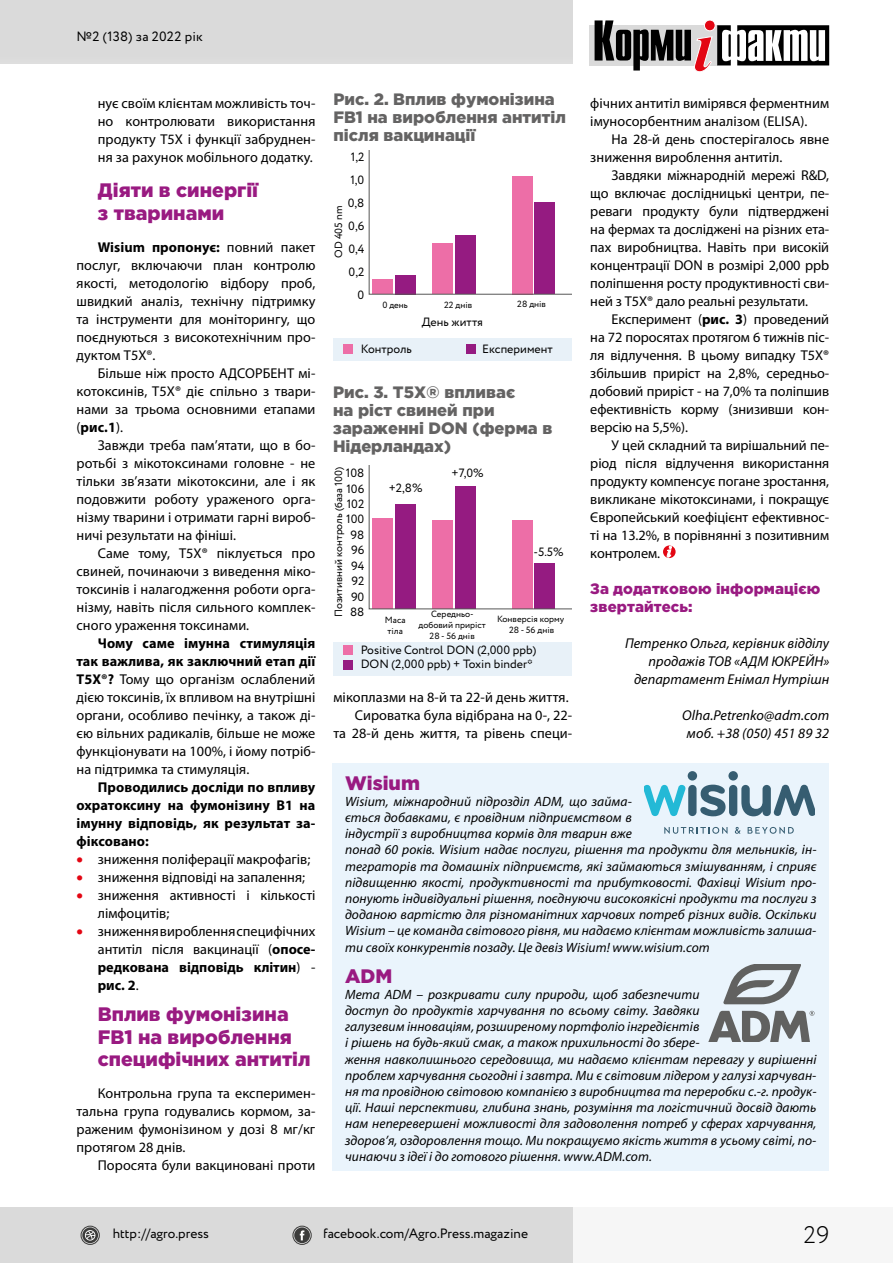
<style>
.page{position:relative;width:893px;height:1263px;background:#fff}
.page>*{position:absolute;margin:0;border:0;box-sizing:border-box;transform-origin:0 0}
.t1{font:300 24px "Circe";color:#000}
.t2{font:900 19.5px/22.5px "Gotham Pro";color:#991a81}
.t3{font:900 16.5px/18px "Gotham Pro";color:#646363}
.t4{font:900 15px/18px "Gotham Pro";letter-spacing:.005em;color:#991a81}
.t5{font:14.25px/18px "Myriad Pro";letter-spacing:.005em;color:#000;text-align:justify}
.t6{font:italic 14.25px/18px "Myriad Pro";letter-spacing:.005em;color:#000;text-align:right}
.t7{font:700 14.25px/18px "Myriad Pro";letter-spacing:.005em;color:#000;text-align:justify}
.t8{font:italic 13.5px/16.2px "Myriad Pro";letter-spacing:.005em;color:#000}
.t9{font:13.5px "Circe";color:#000}
.t10{font:12px/15.5px "Circe";color:#000;text-align:right}
.t11{font:10.5px "Circe";color:#000}
.t12{font:9px/10.8px "Circe";color:#000;text-align:center}
.s1{font-weight:700}
.s2{color:#e30613}
</style>
<div class="page">
<div style="left:561px;top:1208px;width:332px;height:55px;background:#f6f6f6"></div>
<div style="left:0;top:1208px;width:572px;height:55px;background:#dadada"></div>
<div style="left:0;top:0;width:572px;height:64px;background:#dadada"></div>
<svg style="left:590px;top:25px;width:5px;height:40px"></svg>
<svg style="left:595px;top:20px;width:136px;height:52px"></svg>
<hr style="left:728px;top:34px;width:3px;height:23px;background:#000">
<svg style="left:737px;top:25px;width:92px;height:40px"></svg>
<div style="left:293px;top:1226px;width:19px;height:19px;border:1px solid #3c3c3b;border-radius:50%"></div>
<svg style="left:294px;top:1227px;width:16px;height:16px"></svg>
<svg style="left:300px;top:1230px;width:4px;height:10px"></svg>
<div style="left:81px;top:1226px;width:19px;height:19px;border:1px solid #3c3c3b;border-radius:50%"></div>
<svg style="left:82px;top:1227px;width:16px;height:16px"></svg>
<svg style="left:85px;top:1230px;width:10px;height:10px"></svg>
<svg style="left:663px;top:545px;width:13px;height:13px"></svg>
<svg style="left:667px;top:546px;width:5px;height:11px"></svg>
<div style="left:332px;top:763px;width:497px;height:408px;background:#eaf4fc"></div>
<svg style="left:723px;top:965px;width:78px;height:39px"></svg>
<svg style="left:708px;top:1011px;width:106px;height:30px"></svg>
<div style="left:688px;top:771px;width:9px;height:9px;background:#365d71;border-radius:50%"></div>
<div style="left:728px;top:771px;width:10px;height:9px;background:#365d71;border-radius:50%"></div>
<svg style="left:645px;top:785px;width:170px;height:31px"></svg>
<svg style="left:664px;top:827px;width:63px;height:7px"></svg>
<svg style="left:735px;top:827px;width:6px;height:7px"></svg>
<svg style="left:748px;top:827px;width:46px;height:7px"></svg>
<div style="left:333px;top:338px;width:239px;height:23px;background:#e8f1f8"></div>
<div style="left:343px;top:344px;width:9px;height:10px;background:#ed6ea7"></div>
<div style="left:466px;top:344px;width:9px;height:10px;background:#951b81"></div>
<svg style="left:369px;top:151px;width:203px;height:144px"></svg>
<div style="left:333px;top:642px;width:239px;height:33px;background:#e8f1f8"></div>
<div style="left:343px;top:645px;width:9px;height:10px;background:#ed6ea7"></div>
<div style="left:343px;top:660px;width:9px;height:10px;background:#951b81"></div>
<svg style="left:369px;top:466px;width:203px;height:143px"></svg>
<p class="t9" style="left:77px;top:28px;width:128px">№2 (138) за 2022 рік</p>
<p class="t5" style="left:98px;top:94px;width:219px">нує своїм клієнтам можливість точ&shy;но контролювати використання продукту Т5Х і функції забруднен&shy;ня за рахунок мобільного додатку.</p>
<h2 class="t2" style="left:98px;top:179px;width:162px">Діяти в синергії з тваринами</h2>
<p class="t5" style="left:77px;top:238px;width:240px;text-indent:21px"><span class="s1">Wisium пропонує:</span> повний пакет послуг, включаючи план контролю якості, методологію відбору проб, швидкий аналіз, технічну підтримку та інструменти для моніторингу, що поєднуються з високотехнічним про&shy;дуктом Т5Х®.</p>
<p class="t5" style="left:77px;top:364px;width:240px;text-indent:21px">Більше ніж просто АДСОРБЕНТ мі&shy;котоксинів, T5X® діє спільно з твари&shy;нами за трьома основними етапами (<span class="s1">рис.1</span>).</p>
<p class="t5" style="left:77px;top:436px;width:240px;text-indent:21px">Завжди треба пам’ятати, що в бо&shy;ротьбі з мікотоксинами головне - не тільки зв’язати мікотоксини, але і як подовжити роботу ураженого орга&shy;нізму тварини і отримати гарні вироб&shy;ничі результати на фініші.</p>
<p class="t5" style="left:77px;top:544px;width:240px;text-indent:21px">Саме тому, Т5Х® піклується про свиней, починаючи з виведення міко&shy;токсинів і налагодження роботи орга&shy;нізму, навіть після сильного комплек&shy;сного ураження токсинами.</p>
<p class="t5" style="left:77px;top:634px;width:240px;text-indent:21px"><span class="s1">Чому саме імунна стимуляція так важлива, як заключний етап дії Т5Х®?</span> Тому що організм ослаблений дією токсинів, їх впливом на внутрішні органи, особливо печінку, а також ді&shy;єю вільних радикалів, більше не може функціонувати на 100%, і йому потріб&shy;на підтримка та стимуляція.</p>
<p class="t7" style="left:77px;top:778px;width:240px;text-indent:21px">Проводились досліди по впливу охратоксину на фумонізину В1 на імунну відповідь, як результат за&shy;фіксовано:</p>
<p class="t5" style="left:77px;top:850px;width:235px"><span class="s2">•</span> зниження поліферації макрофагів;</p>
<p class="t5" style="left:77px;top:868px;width:230px"><span class="s2">•</span> зниження відповіді на запалення;</p>
<p class="t5" style="left:98px;top:886px;width:219px;text-indent:-21px"><span class="s2">•</span> зниження активності і кількості лімфоцитів;</p>
<p class="t5" style="left:98px;top:922px;width:219px;text-indent:-21px"><span class="s2">•</span> зниження вироблення специфічних антитіл після вакцинації (<span class="s1">опосе&shy;редкована відповідь клітин</span>) - <span class="s1">рис. 2</span>.</p>
<h2 class="t2" style="left:98px;top:1002px;width:214px">Вплив фумонізина<br>FB1 на вироблення специфічних антитіл</h2>
<p class="t5" style="left:77px;top:1084px;width:240px;text-indent:21px">Контрольна група та експеримен&shy;тальна група годувались кормом, за&shy;раженим фумонізином у дозі 8 мг/кг протягом 28 днів.</p>
<p class="t5" style="left:98px;top:1156px;width:219px">Поросята були вакциновані проти</p>
<p class="t3" style="left:333px;top:90px;width:234px">Рис. 2. Вплив фумонізина<br>FB1 на вироблення антитіл після вакцинації</p>
<p class="t10" style="left:348px;top:146px;width:18px;line-height:23px">1,2<br>1,0<br>0,8<br>0,6<br>0,4<br>0,2<br>0</p>
<p class="t12" style="left:444px;top:300px;width:30px">22 днів</p>
<p class="t12" style="left:517px;top:299px;width:30px">28 днів</p>
<p class="t10" style="left:361px;top:341px;width:52px">Контроль</p>
<p class="t10" style="left:482px;top:341px;width:72px">Експеримент</p>
<p class="t11" style="left:332px;top:258px;width:54px;rotate:-90deg">OD 405 nm</p>
<p class="t12" style="left:382px;top:300px;width:27px">0 день</p>
<p class="t10" style="left:422px;top:314px;width:63px">День життя</p>
<p class="t3" style="left:333px;top:382px;width:221px">Рис. 3. Т5Х® впливає<br>на ріст свиней при зараженні DON (ферма в<br>Нідерландах)</p>
<p class="t10" style="left:346px;top:466px;width:20px;text-align:center">108<br>106<br>102<br>100<br>98<br>96<br>94<br>92<br>90<br>88</p>
<p class="t11" style="left:332px;top:617px;width:152px;rotate:-90deg">Позитивний контроль (база 100)</p>
<p class="t10" style="left:452px;top:466px;width:34px">+7,0%</p>
<p class="t10" style="left:389px;top:480px;width:35px">+2,8%</p>
<p class="t10" style="left:534px;top:544px;width:32px">-5.5%</p>
<p class="t12" style="left:418px;top:609px;width:69px">Cередньо&shy;добовий приріст<br>28 - 56 днів</p>
<p class="t12" style="left:497px;top:614px;width:69px">Конверсія корму<br>28 - 56 днів</p>
<p class="t10" style="left:361px;top:643px;width:177px;line-height:14.4px;text-align:left">Positive Control DON (2,000 ppb)<br>DON (2,000 ppb) + Toxin binder*</p>
<p class="t12" style="left:385px;top:615px;width:22px;text-align:left">Маса тіла</p>
<p class="t5" style="left:333px;top:688px;width:240px;text-align:right">мікоплазми на 8-й та 22-й день життя.<br>Сироватка була відібрана на 0-, 22-<br>та 28-й день життя, та рівень специ-</p>
<p class="t5" style="left:590px;top:94px;width:240px">фічних антитіл вимірявся ферментним імуносорбентним аналізом (ELISA).</p>
<p class="t5" style="left:590px;top:130px;width:240px;text-indent:21px">На 28-й день спостерігалось явне зниження вироблення антитіл.</p>
<p class="t5" style="left:590px;top:166px;width:240px;text-indent:21px">Завдяки міжнародній мережі R&amp;D, що включає дослідницькі центри, пе&shy;реваги продукту були підтверджені на фермах та досліджені на різних ета&shy;пах виробництва. Навіть при високій концентрації DON в розмірі 2,000 ppb поліпшення росту продуктивності сви&shy;ней з Т5Х® дало реальні результати.</p>
<p class="t5" style="left:590px;top:310px;width:240px;text-indent:21px">Експеримент (<span class="s1">рис. 3</span>) проведений на 72 поросятах протягом 6 тижнів піс&shy;ля відлучення. В цьому випадку T5X® збільшив приріст на 2,8%, середньо&shy;добовий приріст - на 7,0% та поліпшив ефективність корму (знизивши кон&shy;версію на 5,5%).</p>
<p class="t5" style="left:590px;top:436px;width:240px;text-indent:21px">У цей складний та вирішальний пе&shy;ріод після відлучення використання продукту компенсує погане зростання, викликане мікотоксинами, і покращує Європейський коефіцієнт ефективнос&shy;ті на 13.2%, в порівнянні з позитивним контролем.</p>
<p class="t4" style="left:590px;top:579px;width:232px">За додатковою інформацією звертайтесь:</p>
<p class="t6" style="left:625px;top:634px;width:206px">Петренко Ольга, керівник відділу продажів ТОВ «АДМ ЮКРЕЙН» департамент Енімал Нутрішн</p>
<p class="t6" style="left:682px;top:706px;width:149px;text-align:center">Olha.Petrenko@adm.com моб. +38 (050) 451 89 32</p>
<h2 class="t2" style="left:345px;top:771px;width:76px">Wisium</h2>
<p class="t8" style="left:345px;top:793px;width:473px">Wisium, міжнародний підрозділ ADM, що займа-<br>ється добавками, є провідним підприємством в<br>індустрії з виробництва кормів для тварин вже<br>понад 60 років. Wisium надає послуги, рішення та продукти для мельників, ін&shy;теграторів та домашніх підприємств, які займаються змішуванням, і сприяє підвищенню якості, продуктивності та прибутковості. Фахівці Wisium про&shy;понують індивідуальні рішення, поєднуючи високоякісні продукти та послуги з доданою вартістю для різноманітних харчових потреб різних видів. Оскільки Wisium – це команда світового рівня, ми надаємо клієнтам можливість залиша&shy;ти своїх конкурентів позаду. Це девіз Wisium! www.wisium.com</p>
<h2 class="t2" style="left:345px;top:964px;width:49px">ADM</h2>
<p class="t8" style="left:345px;top:986px;width:473px">Мета ADM – розкривати силу природи, щоб забезпечити<br>доступ до продуктів харчування по всьому світу. Завдяки<br>галузевим інноваціям, розширеному портфоліо інгредієнтів<br>і рішень на будь-який смак, а також прихильності до збере-<br>ження навколишнього середовища, ми надаємо клієнтам перевагу у вирішенні проблем харчування сьогодні і завтра. Ми є світовим лідером у галузі харчуван&shy;ня та провідною світовою компанією з виробництва та переробки с.-г. продук&shy;ції. Наші перспективи, глибина знань, розуміння та логістичний досвід дають нам неперевершені можливості для задоволення потреб у сферах харчування, здоров’я, оздоровлення тощо. Ми покращуємо якість життя в усьому світі, по&shy;чинаючи з ідеї і до готового рішення. www.ADM.com.</p>
<p class="t9" style="left:113px;top:1225px;width:98px">http://agro.press</p>
<p class="t9" style="left:323px;top:1225px;width:206px">facebook.com/Agro.Press.magazine</p>
<h1 class="t1" style="left:804px;top:1218px;width:27px">29</h1>
</div>
